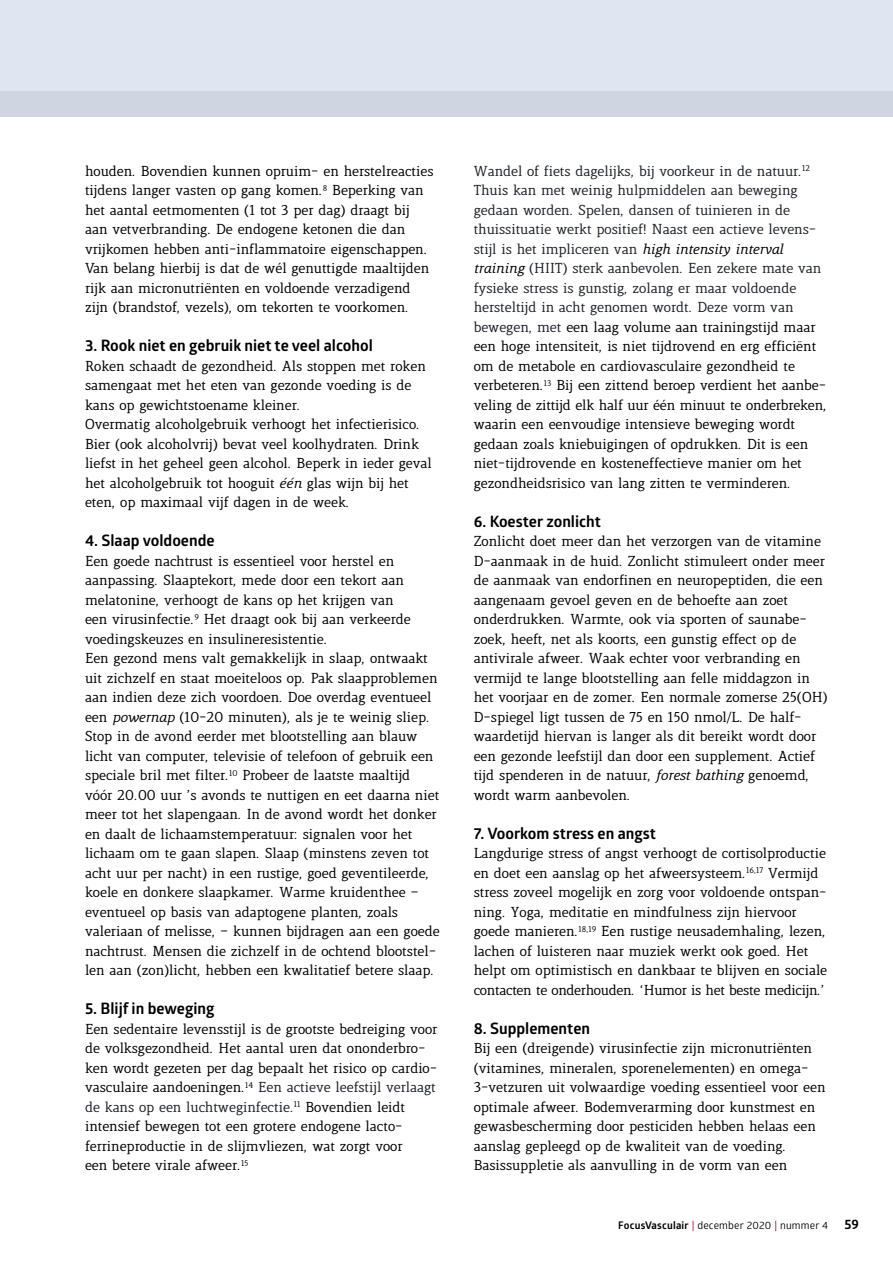
<style>
.page{position:relative;width:893px;height:1263px;background:#fff}
.page>*{position:absolute;margin:0;border:0;box-sizing:border-box;transform-origin:0 0}
.t1{font:700 15.75px "Glober";color:#000}
.t2{font:13.8px/19.5px "Lenga";color:#000}
.t3{font:10.5px "Glober";letter-spacing:.02em;color:#000}
.s1{font-style:italic}
.s2{color:#1d2129}
.s3{font-weight:700}
.s4{color:#c6002d}
.s5{font-weight:700;font-size:13.5px}
</style>
<div class="page">
<div style="left:0;top:0;width:893px;height:117px;background:#dfe5f1"></div>
<div style="left:0;top:92px;width:893px;height:25px;background:#cfd5e1"></div>
<p class="t2" style="left:85px;top:162px;width:350px">houden. Bovendien kunnen opruim- en herstelreacties tijdens langer vasten op gang komen.<sup>8</sup> Beperking van het aantal eetmomenten (1 tot 3 per dag) draagt bij aan vetverbranding. De endogene ketonen die dan vrijkomen hebben anti-inflammatoire eigenschappen.<br>Van belang hierbij is dat de wél genuttigde maaltijden rijk aan micronutriënten en voldoende verzadigend zijn (brandstof, vezels), om tekorten te voorkomen.</p>
<p class="t1" style="left:85px;top:335px;width:289px">3. Rook niet en gebruik niet te veel alcohol</p>
<p class="t2" style="left:85px;top:357px;width:348px">Roken schaadt de gezondheid. Als stoppen met roken samengaat met het eten van gezonde voeding is de kans op gewichtstoename kleiner.<br>Overmatig alcoholgebruik verhoogt het infectierisico.<br>Bier (ook alcoholvrij) bevat veel koolhydraten. Drink liefst in het geheel geen alcohol. Beperk in ieder geval het alcoholgebruik tot hooguit <span class="s1">één</span> glas wijn bij het eten, op maximaal vijf dagen in de week.</p>
<p class="t1" style="left:85px;top:530px;width:131px">4. Slaap voldoende</p>
<p class="t2" style="left:85px;top:552px;width:356px">Een goede nachtrust is essentieel voor herstel en aanpassing. Slaaptekort, mede door een tekort aan melatonine, verhoogt de kans op het krijgen van<br>een virusinfectie.<sup>9</sup> Het draagt ook bij aan verkeerde voedingskeuzes en insulineresistentie.<br>Een gezond mens valt gemakkelijk in slaap, ontwaakt uit zichzelf en staat moeiteloos op. Pak slaapproblemen aan indien deze zich voordoen. Doe overdag eventueel een <span class="s1">powernap</span> (10-20 minuten), als je te weinig sliep.<br>Stop in de avond eerder met blootstelling aan blauw licht van computer, televisie of telefoon of gebruik een speciale bril met filter.<sup>10</sup> Probeer de laatste maaltijd vóór 20.00 uur ’s avonds te nuttigen en eet daarna niet meer tot het slapengaan. In de avond wordt het donker en daalt de lichaamstemperatuur: signalen voor het lichaam om te gaan slapen. Slaap (minstens zeven tot acht uur per nacht) in een rustige, goed geventileerde, koele en donkere slaapkamer. Warme kruidenthee – eventueel op basis van adaptogene planten, zoals valeriaan of melisse, – kunnen bijdragen aan een goede nachtrust. Mensen die zichzelf in de ochtend blootstel&shy;len aan (zon)licht, hebben een kwalitatief betere slaap.</p>
<p class="t1" style="left:85px;top:998px;width:131px">5. Blijf in beweging</p>
<p class="t2" style="left:85px;top:1020px;width:354px">Een sedentaire levensstijl is de grootste bedreiging voor de volksgezondheid. Het aantal uren dat ononderbro&shy;ken wordt gezeten per dag bepaalt het risico op cardio&shy;vasculaire aandoeningen.<sup>14</sup> <span class="s2">Een actieve leefstijl verlaagt de kans op een luchtweginfectie.</span><sup>11</sup> Bovendien leidt intensief bewegen tot een grotere endogene lacto&shy;ferrineproductie in de slijmvliezen, wat zorgt voor<br>een betere virale afweer.<sup>15</sup></p>
<p class="t2" style="left:474px;top:162px;width:354px"><span class="s2">Wandel of fiets dagelijks, bij voorkeur in de natuur.</span><sup>12<br></sup><span class="s2">Thuis kan met weinig hulpmiddelen aan beweging gedaan worden. Spelen, dansen of tuinieren in de thuissituatie werkt positief! Naast een actieve levens&shy;stijl is het impliceren van</span> <span class="s1">high intensity interval training</span> <span class="s2">(HIIT) sterk aanbevolen. Een zekere mate van fysieke stress is gunstig, zolang er maar voldoende hersteltijd in acht genomen wordt. Deze vorm van bewegen, met</span> een laag volume aan trainingstijd maar een hoge intensiteit, is niet tijdrovend en erg efficiënt om de metabole en cardiovasculaire gezondheid te verbeteren.<sup>13</sup> Bij een zittend beroep verdient het aanbe&shy;veling de zittijd elk half uur één minuut te onderbreken, waarin een eenvoudige intensieve beweging wordt gedaan zoals kniebuigingen of opdrukken. Dit is een niet-tijdrovende en kosteneffectieve manier om het gezondheidsrisico van lang zitten te verminderen.</p>
<p class="t1" style="left:474px;top:510px;width:129px">6. Koester zonlicht</p>
<p class="t2" style="left:474px;top:532px;width:355px">Zonlicht doet meer dan het verzorgen van de vitamine D-aanmaak in de huid. Zonlicht stimuleert onder meer de aanmaak van endorfinen en neuropeptiden, die een aangenaam gevoel geven en de behoefte aan zoet onderdrukken. Warmte, ook via sporten of saunabe&shy;zoek, heeft, net als koorts, een gunstig effect op de antivirale afweer. Waak echter voor verbranding en vermijd te lange blootstelling aan felle middagzon in het voorjaar en de zomer. Een normale zomerse 25(OH)<br>D-spiegel ligt tussen de 75 en 150 nmol/L. De half&shy;waardetijd hiervan is langer als dit bereikt wordt door een gezonde leefstijl dan door een supplement. Actief tijd spenderen in de natuur, <span class="s1">forest bathing</span> genoemd, wordt warm aanbevolen.</p>
<p class="t1" style="left:474px;top:822px;width:184px">7. Voorkom stress en angst</p>
<p class="t2" style="left:474px;top:844px;width:355px">Langdurige stress of angst verhoogt de cortisolproductie en doet een aanslag op het afweersysteem.<sup>16,17</sup> Vermijd stress zoveel mogelijk en zorg voor voldoende ontspan&shy;ning. Yoga, meditatie en mindfulness zijn hiervoor goede manieren.<sup>18,19</sup> Een rustige neusademhaling, lezen, lachen of luisteren naar muziek werkt ook goed. Het helpt om optimistisch en dankbaar te blijven en sociale contacten te onderhouden. ‘Humor is het beste medicijn.’</p>
<p class="t1" style="left:474px;top:1017px;width:118px">8. Supplementen</p>
<p class="t2" style="left:474px;top:1039px;width:353px">Bij een (dreigende) virusinfectie zijn micronutriënten (vitamines, mineralen, sporenelementen) en omega-3-vetzuren uit volwaardige voeding essentieel voor een optimale afweer. Bodemverarming door kunstmest en gewasbescherming door pesticiden hebben helaas een aanslag gepleegd op de kwaliteit van de voeding.<br>Basissuppletie als aanvulling in de vorm van een</p>
<p class="t3" style="left:618px;top:1218px;width:242px"><span class="s3">FocusVasculair</span> <span class="s4">|</span> december 2020 <span class="s4">|</span> nummer 4 <span class="s5">59</span></p>
</div>
